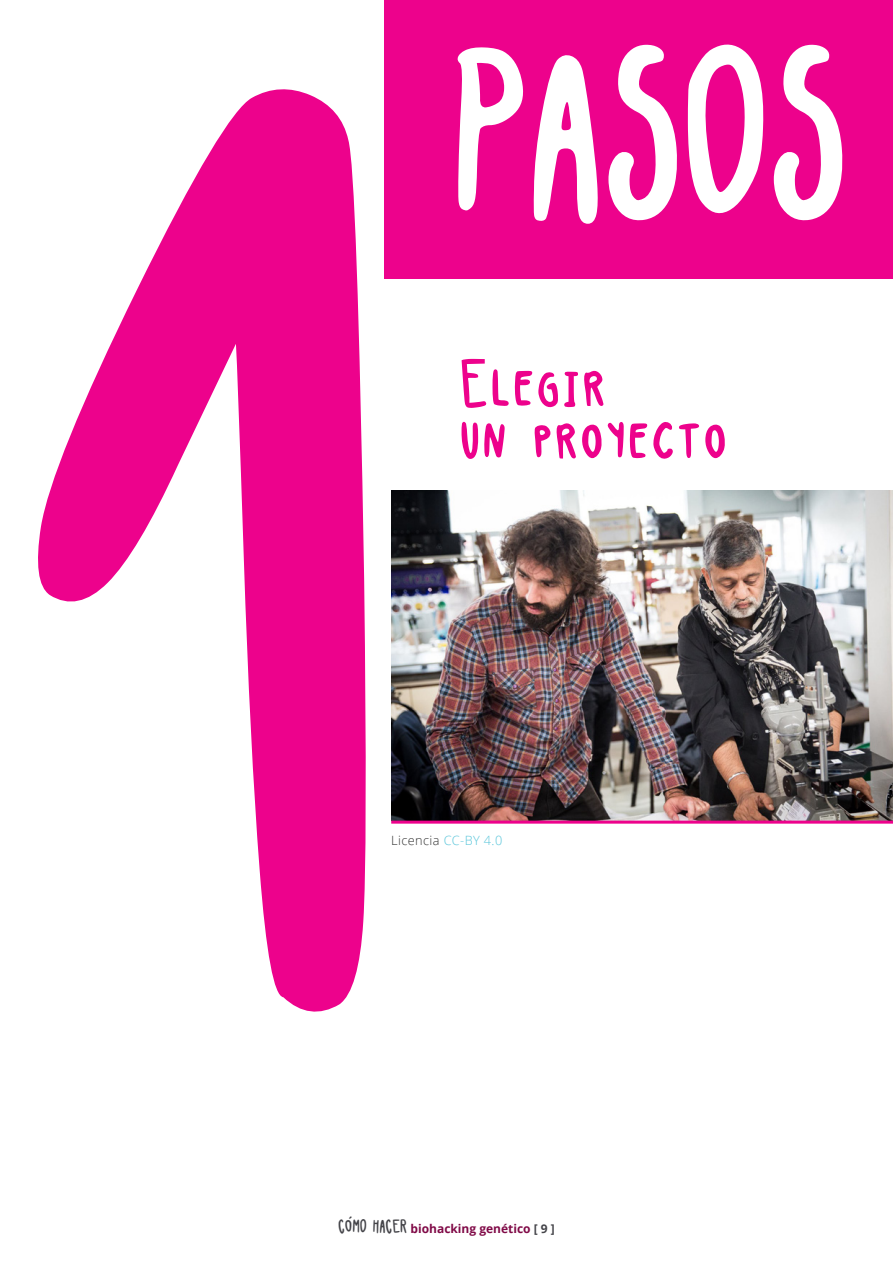
<style>
.page{position:relative;width:893px;height:1263px;background:#fff}
.page>*{position:absolute;margin:0;border:0;box-sizing:border-box;transform-origin:0 0}
.Titulo_principal{font:267px "Kap";letter-spacing:-.02em;color:#fff}
.Titulo_pasos{font:78px "Kap";letter-spacing:.02em;color:#ed028c}
.Pie_foto_gris{font:300 12.75px "Open Sans";letter-spacing:.03em;color:#333}
.t1{font:700 12px "Open Sans";color:#800a47}
.s1{color:#58c5da}
.s2{font-family:"Kap";font-weight:400;font-size:21px;color:#444449}
.s3{color:#444449}
</style>
<div class="page">
<svg style="left:38px;top:89px;width:328px;height:923px"></svg>
<div style="left:384px;top:0;width:509px;height:279px;background:#ed028c"></div>
<img style="left:391px;top:490px;width:502px;height:331px">
<hr style="left:391px;top:821px;width:502px;height:3px;background:#ed028c">
<p class="Titulo_principal" style="left:450px;top:4px;width:402px">PASOS</p>
<p class="Titulo_pasos" style="left:459px;top:345px;width:148px">Elegir</p>
<p class="Titulo_pasos" style="left:459px;top:398px;width:269px">un proyecto</p>
<p class="Pie_foto_gris" style="left:391px;top:831px;width:113px">Licencia <span class="s1">CC-BY 4.0</span></p>
<p class="t1" style="left:338px;top:1220px;width:218px"><span class="s2">CÓMO HACER</span> biohacking genético <span class="s3">[ 9 ]</span></p>
</div>
